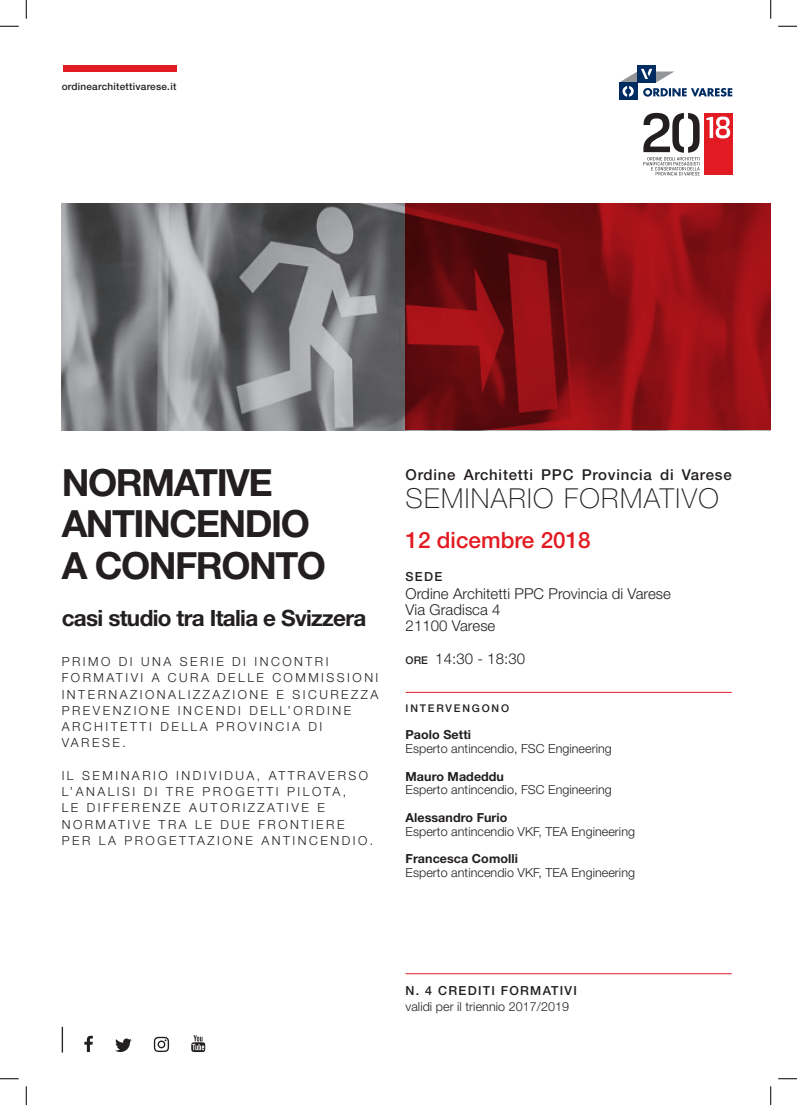
<style>
.page{position:relative;width:797px;height:1105px;background:#fff}
.page>*{position:absolute;margin:0;border:0;box-sizing:border-box;transform-origin:0 0}
.t1{font:700 37.5px/41.2px "Helvetica Neue LT Std";letter-spacing:-.04em;color:#231f20}
.t2{font:100 27.5px "Helvetica Neue LT Std";letter-spacing:.05em;color:#231f20}
.t3{font:700 22.5px "Helvetica Neue LT Std";letter-spacing:-.03em;color:#231f20}
.t4{font:500 22.5px "Helvetica Neue LT Std";color:#e21a21}
.t5{font:300 15px "Helvetica Neue LT Std";letter-spacing:.005em;color:#231f20}
.t6{font:500 15px "Helvetica Neue LT Std";letter-spacing:.05em;color:#231f20}
.t7{font:300 12.5px/16.2px "Helvetica Neue LT Std";letter-spacing:.2em;color:#231f20}
.t8{font:300 12.5px "Helvetica Neue LT Std";letter-spacing:.005em;color:#231f20}
.t9{font:700 12.5px "Helvetica Neue LT Std";letter-spacing:.005em;color:#231f20}
.t10{font:500 12.5px "Helvetica Neue LT Std";letter-spacing:.1em;color:#231f20}
.t11{font:500 10.62px "Helvetica Neue LT Std";letter-spacing:.17em;color:#231f20}
.t12{font:500 10px "Helvetica Neue LT Std";letter-spacing:.025em;color:#231f20}
.s1{font-weight:500;font-size:10.62px}
</style>
<div class="page">
<img style="left:62px;top:203px;width:343px;height:227px">
<svg style="left:62px;top:1027px;width:1px;height:25px"></svg>
<svg style="left:84px;top:1036px;width:9px;height:16px"></svg>
<svg style="left:115px;top:1038px;width:17px;height:14px"></svg>
<svg style="left:154px;top:1037px;width:15px;height:15px"></svg>
<svg style="left:191px;top:1035px;width:14px;height:17px"></svg>
<div style="left:619px;top:83px;width:18px;height:17px;background:#002c62"></div>
<div style="left:637px;top:65px;width:19px;height:18px;background:#002c62"></div>
<svg style="left:619px;top:69px;width:113px;height:28px"></svg>
<div style="left:704px;top:114px;width:28px;height:61px;background:#e21a21"></div>
<svg style="left:643px;top:113px;width:56px;height:62px"></svg>
<svg style="left:706px;top:116px;width:24px;height:22px"></svg>
<div style="left:63px;top:65px;width:113px;height:7px;background:#e21a21"></div>
<hr style="left:405px;top:692px;width:326px;height:1px;background:#e21a21">
<hr style="left:405px;top:973px;width:326px;height:1px;background:#e21a21">
<svg style="left:405px;top:203px;width:365px;height:227px"></svg>
<svg style="left:0;top:25px;width:19px;height:2px"></svg>
<svg style="left:778px;top:25px;width:19px;height:2px"></svg>
<svg style="left:0;top:1078px;width:19px;height:1px"></svg>
<svg style="left:778px;top:1078px;width:19px;height:1px"></svg>
<svg style="left:25px;top:0;width:2px;height:19px"></svg>
<svg style="left:25px;top:1086px;width:2px;height:19px"></svg>
<svg style="left:770px;top:0;width:1px;height:19px"></svg>
<svg style="left:770px;top:1086px;width:1px;height:19px"></svg>
<p class="t12" style="left:62px;top:81px;width:116px">ordinearchitettivarese.it</p>
<p class="t1" style="left:62px;top:461px;width:250px">NORMATIVE<br>ANTINCENDIO</p>
<p class="t1" style="left:62px;top:544px;width:266px">A CONFRONTO</p>
<p class="t3" style="left:62px;top:604px;width:306px">casi studio tra Italia e Svizzera</p>
<p class="t7" style="left:62px;top:653px;width:318px">PRIMO DI UNA SERIE DI INCONTRI<br>FORMATIVI A CURA DELLE COMMISSIONI<br>INTERNAZIONALIZZAZIONE E SICUREZZA<br>PREVENZIONE INCENDI DELL’ORDINE<br>ARCHITETTI DELLA PROVINCIA DI<br>VARESE.</p>
<p class="t7" style="left:62px;top:767px;width:313px">IL SEMINARIO INDIVIDUA, ATTRAVERSO L’ANALISI DI TRE PROGETTI PILOTA,<br>LE DIFFERENZE AUTORIZZATIVE E NORMATIVE TRA LE DUE FRONTIERE PER LA PROGETTAZIONE ANTINCENDIO.</p>
<p class="t6" style="left:405px;top:466px;width:327px">Ordine Architetti PPC Provincia di Varese</p>
<p class="t2" style="left:405px;top:483px;width:315px">SEMINARIO FORMATIVO</p>
<p class="t4" style="left:405px;top:527px;width:187px">12 dicembre 2018</p>
<p class="t10" style="left:405px;top:569px;width:38px">SEDE</p>
<p class="t5" style="left:405px;top:584px;width:267px">Ordine Architetti PPC Provincia di Varese</p>
<p class="t5" style="left:405px;top:600px;width:96px">Via Gradisca 4</p>
<p class="t5" style="left:405px;top:617px;width:91px">21100 Varese</p>
<p class="t5" style="left:405px;top:649px;width:121px"><span class="s1">ORE</span> 14:30 - 18:30</p>
<p class="t11" style="left:405px;top:702px;width:105px">INTERVENGONO</p>
<p class="t9" style="left:405px;top:727px;width:67px">Paolo Setti</p>
<p class="t8" style="left:405px;top:741px;width:208px">Esperto antincendio, FSC Engineering</p>
<p class="t9" style="left:405px;top:768px;width:100px">Mauro Madeddu</p>
<p class="t8" style="left:405px;top:782px;width:208px">Esperto antincendio, FSC Engineering</p>
<p class="t9" style="left:405px;top:810px;width:103px">Alessandro Furio</p>
<p class="t8" style="left:405px;top:824px;width:231px">Esperto antincendio VKF, TEA Engineering</p>
<p class="t9" style="left:405px;top:851px;width:114px">Francesca Comolli</p>
<p class="t8" style="left:405px;top:865px;width:231px">Esperto antincendio VKF, TEA Engineering</p>
<p class="t10" style="left:405px;top:983px;width:173px">N. 4 CREDITI FORMATIVI</p>
<p class="t8" style="left:405px;top:999px;width:165px">validi per il triennio 2017/2019</p>
</div>
